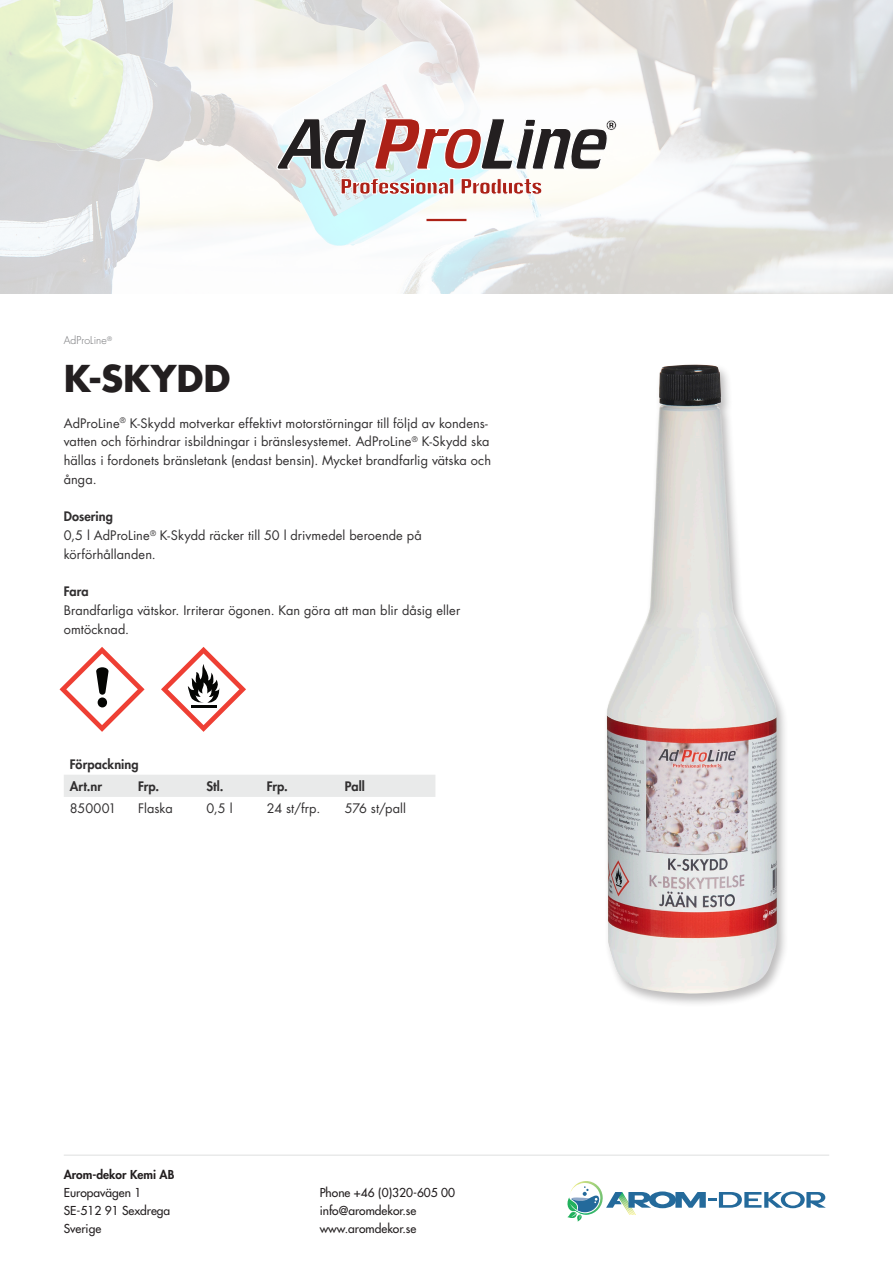
<style>
.page{position:relative;width:893px;height:1263px;background:#fff}
.page>*{position:absolute;margin:0;border:0;box-sizing:border-box;transform-origin:0 0}
.Produktrubrik{font:700 36px "Futura LT";letter-spacing:-.005em;color:#231f20}
.Brödtext{font:12.75px/18.8px "Futura LT";letter-spacing:.005em;color:#312f30}
.Brödtext-2{font:800 12.75px "Futura LT";letter-spacing:.005em;color:#312f30}
.t1{font:500 12px "Futura Std";color:#231f20}
.t2{font:800 12px "Futura Std";color:#231f20}
.Produktområde{font:300 10.5px "Futura LT";letter-spacing:.01em;color:#6c6d70}
</style>
<div class="page">
<div style="left:64px;top:775px;width:371px;height:22px;background:#e9eaea"></div>
<svg style="left:0;top:0;width:893px;height:294px"></svg>
<svg style="left:341px;top:178px;width:108px;height:16px"></svg>
<svg style="left:449px;top:178px;width:5px;height:16px"></svg>
<svg style="left:461px;top:178px;width:81px;height:16px"></svg>
<svg style="left:276px;top:118px;width:340px;height:54px"></svg>
<hr style="left:426px;top:219px;width:40px;height:2px;background:#ac2117">
<div style="left:603px;top:363px;width:186px;height:645px;background:#231f20;opacity:.3"></div>
<img style="left:607px;top:365px;width:170px;height:629px">
<hr style="left:64px;top:1154px;width:765px;height:2px;background:#e9eaea">
<svg style="left:567px;top:1181px;width:259px;height:40px"></svg>
<svg style="left:60px;top:647px;width:85px;height:85px"></svg>
<svg style="left:161px;top:647px;width:85px;height:85px"></svg>
<p class="Produktområde" style="left:64px;top:334px;width:50px">AdProLine<sup>®</sup></p>
<p class="Produktrubrik" style="left:64px;top:354px;width:168px">K-SKYDD</p>
<p class="Brödtext" style="left:64px;top:414px;width:429px">AdProLine<sup>®</sup> K-Skydd motverkar effektivt motorstörningar till följd av kondens&shy;vatten och förhindrar isbildningar i bränslesystemet. AdProLine<sup>®</sup> K-Skydd ska hällas i fordonets bränsletank (endast bensin). Mycket brandfarlig vätska och ånga.</p>
<p class="Brödtext-2" style="left:64px;top:508px;width:51px">Dosering</p>
<p class="Brödtext" style="left:64px;top:526px;width:359px">0,5 l AdProLine<sup>®</sup> K-Skydd räcker till 50 l drivmedel beroende på körförhållanden.</p>
<p class="Brödtext-2" style="left:64px;top:583px;width:27px">Fara</p>
<p class="Brödtext" style="left:64px;top:601px;width:398px">Brandfarliga vätskor. Irriterar ögonen. Kan göra att man blir dåsig eller omtöcknad.</p>
<p class="Brödtext-2" style="left:70px;top:755px;width:70px">Förpackning</p>
<p class="Brödtext-2" style="left:70px;top:778px;width:34px">Art.nr</p>
<p class="Brödtext-2" style="left:138px;top:778px;width:23px">Frp.</p>
<p class="Brödtext-2" style="left:206px;top:778px;width:19px">Stl.</p>
<p class="Brödtext-2" style="left:267px;top:778px;width:23px">Frp.</p>
<p class="Brödtext-2" style="left:345px;top:778px;width:21px">Pall</p>
<p class="Brödtext" style="left:70px;top:799px;width:48px">850001</p>
<p class="Brödtext" style="left:138px;top:799px;width:36px">Flaska</p>
<p class="Brödtext" style="left:206px;top:799px;width:28px">0,5 l</p>
<p class="Brödtext" style="left:267px;top:799px;width:55px">24 st/frp.</p>
<p class="Brödtext" style="left:345px;top:799px;width:63px">576 st/pall</p>
<p class="t2" style="left:64px;top:1167px;width:112px">Arom-dekor Kemi AB</p>
<p class="t1" style="left:64px;top:1185px;width:79px">Europavägen 1</p>
<p class="t1" style="left:64px;top:1203px;width:108px">SE-512 91 Sexdrega</p>
<p class="t1" style="left:64px;top:1221px;width:39px">Sverige</p>
<p class="t1" style="left:320px;top:1185px;width:137px">Phone +46 (0)320-605 00</p>
<p class="t1" style="left:320px;top:1203px;width:98px">info@aromdekor.se</p>
<p class="t1" style="left:320px;top:1221px;width:98px">www.aromdekor.se</p>
</div>
